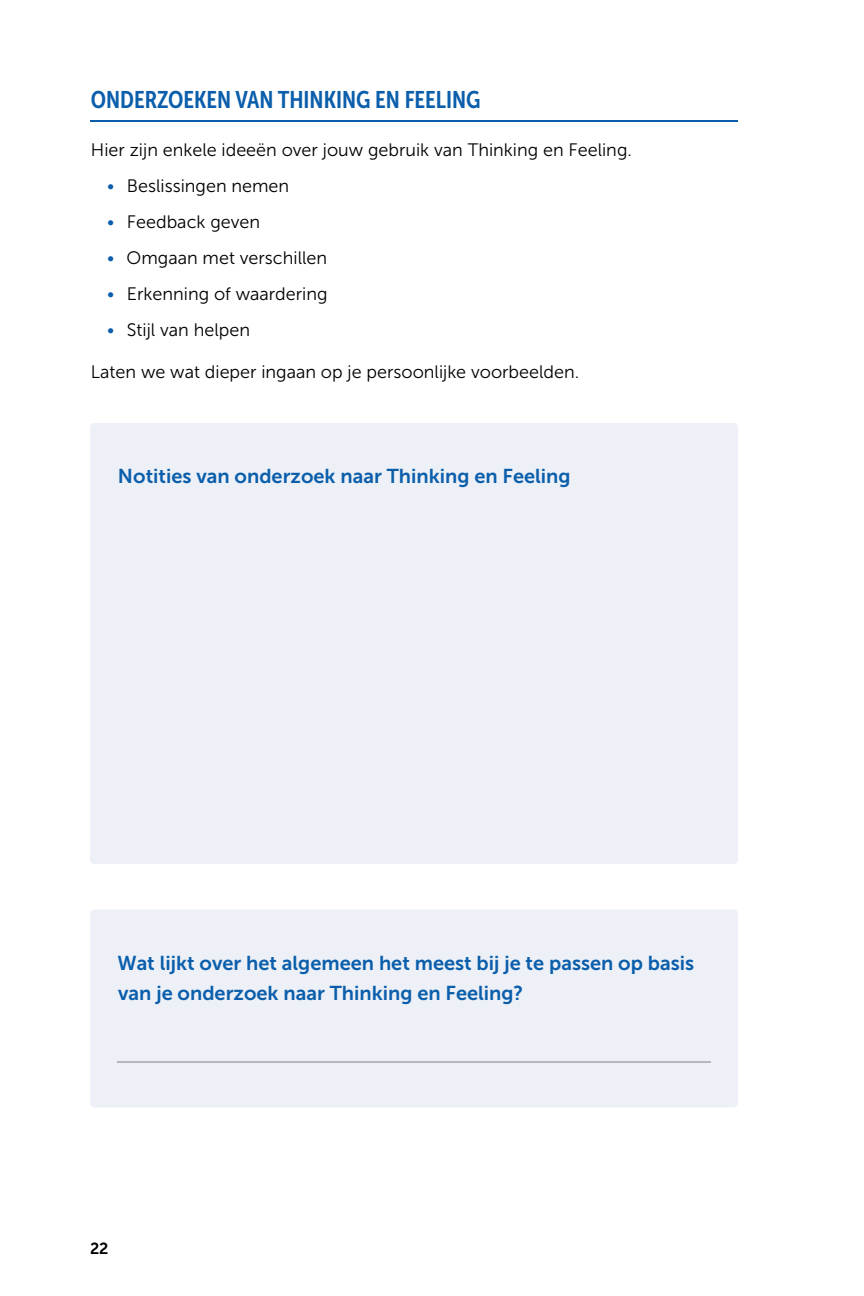
<style>
.page{position:relative;width:864px;height:1296px;background:#fff}
.page>*{position:absolute;margin:0;border:0;box-sizing:border-box;transform-origin:0 0}
.t1{font:24px "Museo Sans Cond 700";color:#0a5eab}
.t2{font:20px/30px "Museo Sans 700";color:#0a5eab}
.t3{font:18px "Museo Sans 300";color:#000}
.t4{font:16px "Museo Sans 700";color:#000}
.s1{color:#0a5eab}
</style>
<div class="page">
<hr style="left:90px;top:120px;width:648px;height:2px;background:#0a5eab">
<div style="left:90px;top:423px;width:648px;height:441px;background:#edf0f6;border-radius:4px"></div>
<div style="left:90px;top:910px;width:648px;height:198px;background:#edf0f6;border-radius:4px"></div>
<hr style="left:117px;top:1062px;width:594px;height:1px;background:#808285">
<h1 class="t1" style="left:91px;top:86px;width:391px">ONDERZOEKEN VAN THINKING EN FEELING</h1>
<p class="t3" style="left:91px;top:140px;width:542px">Hier zijn enkele ideeën over jouw gebruik van Thinking en Feeling.</p>
<p class="t3" style="left:107px;top:176px;width:184px"><span class="s1">•</span> Beslissingen nemen</p>
<p class="t3" style="left:107px;top:212px;width:155px"><span class="s1">•</span> Feedback geven</p>
<p class="t3" style="left:107px;top:248px;width:222px"><span class="s1">•</span> Omgaan met verschillen</p>
<p class="t3" style="left:107px;top:284px;width:222px"><span class="s1">•</span> Erkenning of waardering</p>
<p class="t3" style="left:107px;top:320px;width:145px"><span class="s1">•</span> Stijl van helpen</p>
<p class="t3" style="left:91px;top:362px;width:490px">Laten we wat dieper ingaan op je persoonlijke voorbeelden.</p>
<p class="t2" style="left:118px;top:461px;width:454px">Notities van onderzoek naar Thinking en Feeling</p>
<p class="t2" style="left:118px;top:948px;width:578px">Wat lijkt over het algemeen het meest bij je te passen op basis van je onderzoek naar Thinking en Feeling?</p>
<p class="t4" style="left:90px;top:1240px;width:20px">22</p>
</div>
